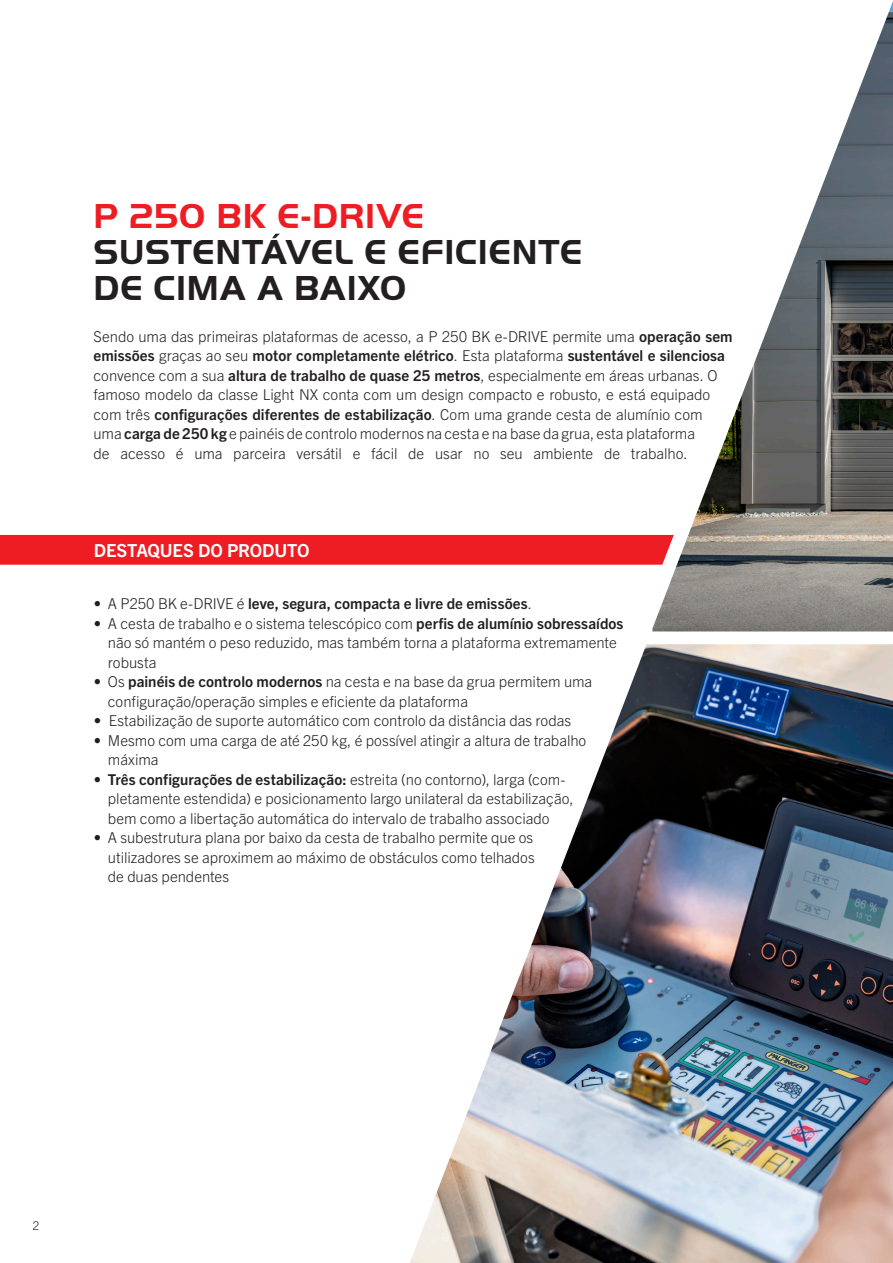
<style>
.page{position:relative;width:893px;height:1263px;background:#fff}
.page>*{position:absolute;margin:0;border:0;box-sizing:border-box;transform-origin:0 0}
.t1{font:700 36px/36px "Palfinger Handel Gothic";letter-spacing:.02em;color:#231f20}
.t2{font:700 36px "Palfinger Handel Gothic";letter-spacing:.025em;color:#ee1d23}
.t3{font:700 18px "Trade Gothic Next LT Pro";letter-spacing:-.005em;color:#fff}
.t4{font:300 15px/19.5px "Trade Gothic Next LT Pro";color:#231f20}
.t5{font:700 15px "Trade Gothic Next LT Pro";letter-spacing:.005em;color:#231f20}
.t6{font:300 12px "Trade Gothic Next LT Pro";color:#231f20}
.s1{font-weight:700}
.s2{font-weight:300}
</style>
<div class="page">
<img style="left:410px;top:644px;width:483px;height:619px">
<div style="left:0;top:534px;width:652px;height:31px;background:#ee1d23"></div>
<img style="left:652px;top:1px;width:241px;height:630px">
<h1 class="t2" style="left:94px;top:196px;width:332px">P 250 BK E-DRIVE</h1>
<h1 class="t1" style="left:94px;top:234px;width:490px">SUSTENTÁVEL E EFICIENTE<br>DE CIMA A BAIXO</h1>
<p class="t4" style="left:94px;top:325px;width:641px">Sendo uma das primeiras plataformas de acesso, a P 250 BK e-DRIVE permite uma <span class="s1">operação sem emissões</span> graças ao seu <span class="s1">motor completamente elétrico</span>. Esta plataforma <span class="s1">sustentável e silenciosa </span>convence com a sua <span class="s1">altura de trabalho de quase 25 metros</span>, especialmente em áreas urbanas. O famoso modelo da classe Light NX conta com um design compacto e robusto, e está equipado com três <span class="s1">configurações diferentes de estabilização</span>. Com uma grande cesta de alumínio com uma <span class="s1">carga de 250 kg</span> e painéis de controlo modernos na cesta e na base da grua, esta plataforma<br>de acesso é uma parceira versátil e fácil de usar no seu ambiente de trabalho.</p>
<p class="t3" style="left:94px;top:538px;width:217px">DESTAQUES DO PRODUTO</p>
<p class="t5" style="left:94px;top:593px;width:440px"><span class="s2">• A P250 BK e-DRIVE é</span> leve, segura, compacta e livre de emissões<span class="s2">.</span></p>
<p class="t4" style="left:108px;top:612px;width:517px;text-indent:-14px">• A cesta de trabalho e o sistema telescópico com <span class="s1">perfis de alumínio sobressaídos </span>não só mantém o peso reduzido, mas também torna a plataforma extremamente robusta</p>
<p class="t4" style="left:108px;top:671px;width:486px;text-indent:-14px">• Os <span class="s1">painéis de controlo modernos</span> na cesta e na base da grua permitem uma configuração/operação simples e eficiente da plataforma</p>
<p class="t4" style="left:94px;top:710px;width:479px">• Estabilização de suporte automático com controlo da distância das rodas</p>
<p class="t4" style="left:108px;top:729px;width:480px;text-indent:-14px">• Mesmo com uma carga de até 250 kg, é possível atingir a altura de trabalho máxima</p>
<p class="t4" style="left:108px;top:768px;width:467px;text-indent:-14px">• <span class="s1">Três configurações de estabilização:</span> estreita (no contorno), larga (com&shy;pletamente estendida) e posicionamento largo unilateral da estabilização, bem como a libertação automática do intervalo de trabalho associado</p>
<p class="t4" style="left:108px;top:827px;width:428px;text-align:justify;text-indent:-14px">• A subestrutura plana por baixo da cesta de trabalho permite que os utilizadores se aproximem ao máximo de obstáculos como telhados de duas pendentes</p>
<p class="t6" style="left:33px;top:1217px;width:8px">2</p>
</div>
